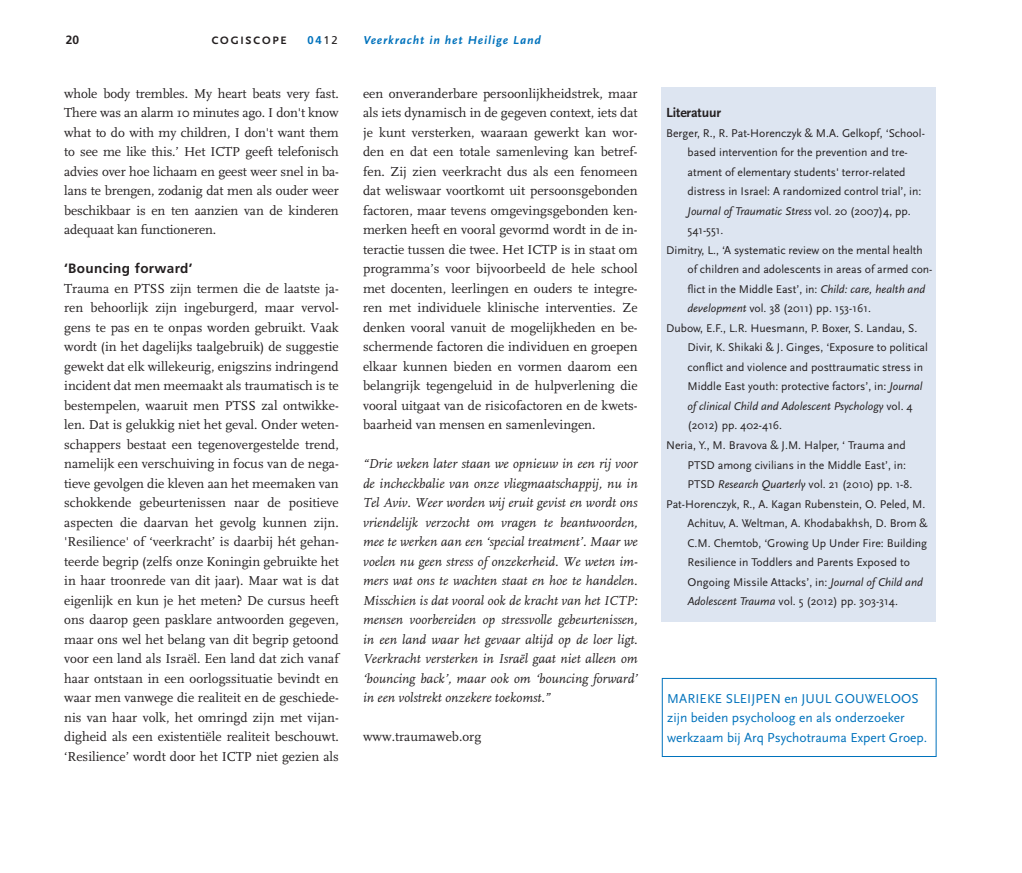
<style>
.page{position:relative;width:1022px;height:873px;background:#fff}
.page>*{position:absolute;margin:0;border:0;box-sizing:border-box;transform-origin:0 0}
.t1{font:700 13.8px "Scala Sans Pro";letter-spacing:-.01em;color:#231f20}
.t2{font:13.5px/19.5px "FF Scala";color:#231f20;text-align:justify}
.t3{font:italic 13.5px/19.5px "FF Scala";color:#231f20;text-align:justify}
.t4{font:13.5px/19.5px "Scala Sans Pro";color:#0072bc}
.t5{font:700 13.5px "Frutiger LT Std";letter-spacing:.025em;color:#231f20}
.t6{font:italic 700 12px "Scala Sans Pro";letter-spacing:.075em;color:#0072bc}
.t7{font:700 12px "Frutiger LT Std";color:#231f20}
.t8{font:11.7px "Scala Sans Pro";color:#231f20}
.t9{font:italic 11.7px "Scala Sans Pro";color:#231f20}
.t10{font:700 11.25px "Scala Sans Pro";letter-spacing:.16em;color:#231f20}
.t11{font:700 11.25px "Frutiger LT Std";color:#0072bc}
.s1{font-weight:400;color:#231f20}
.s2{font-style:normal}
.s3{font-style:italic}
</style>
<div class="page">
<div style="left:661px;top:678px;width:275px;height:78px;border:1px solid #0072bc"></div>
<div style="left:660px;top:88px;width:275px;height:533px;background:#dde5f1"></div>
<p class="t7" style="left:66px;top:33px;width:15px">20</p>
<p class="t10" style="left:212px;top:34px;width:76px">cogiscope</p>
<p class="t11" style="left:307px;top:33px;width:32px">04<span class="s1">12</span></p>
<p class="t6" style="left:363px;top:33px;width:179px">Veerkracht in het Heilige Land</p>
<p class="t2" style="left:64px;top:84px;width:276px">whole body trembles. My heart beats very fast.<br>There was an alarm 10 minutes ago. I don't know what to do with my children, I don't want them to see me like this.’ Het ICTP geeft telefonisch advies over hoe lichaam en geest weer snel in ba&shy;lans te brengen, zodanig dat men als ouder weer beschikbaar is en ten aanzien van de kinderen adequaat kan functioneren.</p>
<p class="t5" style="left:64px;top:260px;width:130px">‘Bouncing forward’</p>
<p class="t2" style="left:64px;top:279px;width:276px">Trauma en PTSS zijn termen die de laatste ja&shy;ren behoorlijk zijn ingeburgerd, maar vervol&shy;gens te pas en te onpas worden gebruikt. Vaak wordt (in het dagelijks taalgebruik) de suggestie gewekt dat elk willekeurig, enigszins indringend incident dat men meemaakt als traumatisch is te bestempelen, waaruit men PTSS zal ontwikke&shy;len. Dat is gelukkig niet het geval. Onder weten&shy;schappers bestaat een tegenovergestelde trend, namelijk een verschuiving in focus van de nega&shy;tieve gevolgen die kleven aan het meemaken van schokkende gebeurtenissen naar de positieve aspecten die daarvan het gevolg kunnen zijn. 'Resilience' of ‘veerkracht’ is daarbij hét gehan&shy;teerde begrip (zelfs onze Koningin gebruikte het in haar troonrede van dit jaar). Maar wat is dat eigenlijk en kun je het meten? De cursus heeft ons daarop geen pasklare antwoorden gegeven, maar ons wel het belang van dit begrip getoond voor een land als Israël. Een land dat zich vanaf haar ontstaan in een oorlogssituatie bevindt en waar men vanwege die realiteit en de geschiede&shy;nis van haar volk, het omringd zijn met vijan&shy;digheid als een existentiële realiteit beschouwt. ‘Resilience’ wordt door het ICTP niet gezien als</p>
<p class="t2" style="left:363px;top:84px;width:276px">een onveranderbare persoonlijkheidstrek, maar als iets dynamisch in de gegeven context, iets dat je kunt versterken, waaraan gewerkt kan wor&shy;den en dat een totale samenleving kan betref&shy;fen. Zij zien veerkracht dus als een fenomeen dat weliswaar voortkomt uit persoonsgebonden factoren, maar tevens omgevingsgebonden ken&shy;merken heeft en vooral gevormd wordt in de in&shy;teractie tussen die twee. Het ICTP is in staat om programma’s voor bijvoorbeeld de hele school met docenten, leerlingen en ouders te integre&shy;ren met individuele klinische interventies. Ze denken vooral vanuit de mogelijkheden en be&shy;schermende factoren die individuen en groepen elkaar kunnen bieden en vormen daarom een belangrijk tegengeluid in de hulpverlening die vooral uitgaat van de risicofactoren en de kwets&shy;baarheid van mensen en samenlevingen.</p>
<p class="t3" style="left:363px;top:454px;width:276px">“Drie weken later staan we opnieuw in een rij voor de incheckbalie van onze vliegmaatschappij, nu in Tel Aviv. Weer worden wij eruit gevist en wordt ons vriendelijk verzocht om vragen te beantwoorden, mee te werken aan een ‘special treatment’. Maar we voelen nu geen stress of onzekerheid. We weten im&shy;mers wat ons te wachten staat en hoe te handelen.<br>Misschien is dat vooral ook de kracht van het ICTP: mensen voorbereiden op stressvolle gebeurtenissen, in een land waar het gevaar altijd op de loer ligt.<br>Veerkracht versterken in Israël gaat niet alleen om ‘bouncing back’, maar ook om ‘bouncing forward’ in een volstrekt onzekere toekomst.”</p>
<p class="t2" style="left:363px;top:727px;width:120px">www.traumaweb.org</p>
<p class="t1" style="left:666px;top:105px;width:56px">Literatuur</p>
<p class="t8" style="left:666px;top:126px;width:260px">Berger, R., R. Pat-Horenczyk &amp; M.A. Gelkopf, ‘School-</p>
<p class="t8" style="left:687px;top:145px;width:222px">based intervention for the prevention and tre-</p>
<p class="t8" style="left:687px;top:165px;width:219px">atment of elementary students' terror-related</p>
<p class="t8" style="left:687px;top:184px;width:235px">distress in Israel: A randomized control trial’, in:</p>
<p class="t9" style="left:687px;top:204px;width:225px">Journal of Traumatic Stress <span class="s2">vol. 20 (2007)4, pp.</span></p>
<p class="t8" style="left:687px;top:224px;width:37px">541-551.</p>
<p class="t8" style="left:666px;top:243px;width:258px">Dimitry, L., ‘A systematic review on the mental health</p>
<p class="t8" style="left:687px;top:263px;width:246px">of children and adolescents in areas of armed con-</p>
<p class="t8" style="left:687px;top:282px;width:239px">flict in the Middle East’, in: <span class="s3">Child: care, health and</span></p>
<p class="t8" style="left:687px;top:302px;width:185px"><span class="s3">development</span> vol. 38 (2011) pp. 153-161.</p>
<p class="t8" style="left:666px;top:321px;width:252px">Dubow, E.F., L.R. Huesmann, P. Boxer, S. Landau, S.</p>
<p class="t8" style="left:687px;top:341px;width:242px">Divir, K. Shikaki &amp; J. Ginges, ‘Exposure to political</p>
<p class="t8" style="left:687px;top:360px;width:237px">conflict and violence and posttraumatic stress in</p>
<p class="t8" style="left:687px;top:380px;width:236px">Middle East youth: protective factors’, in: <span class="s3">Journal</span></p>
<p class="t9" style="left:687px;top:399px;width:227px">of clinical Child and Adolescent Psychology <span class="s2">vol. 4</span></p>
<p class="t8" style="left:687px;top:419px;width:96px">(2012) pp. 402-416.</p>
<p class="t8" style="left:666px;top:438px;width:241px">Neria, Y., M. Bravova &amp; J.M. Halper, ‘ Trauma and</p>
<p class="t8" style="left:687px;top:458px;width:220px">PTSD among civilians in the Middle East’, in:</p>
<p class="t8" style="left:687px;top:477px;width:226px">PTSD <span class="s3">Research Quarterly</span> vol. 21 (2010) pp. 1-8.</p>
<p class="t8" style="left:666px;top:497px;width:261px">Pat-Horenczyk, R., A. Kagan Rubenstein, O. Peled, M.</p>
<p class="t8" style="left:687px;top:516px;width:242px">Achituv, A. Weltman, A. Khodabakhsh, D. Brom &amp;</p>
<p class="t8" style="left:687px;top:536px;width:241px">C.M. Chemtob, ‘Growing U p U nder Fire: Building</p>
<p class="t8" style="left:687px;top:555px;width:224px">Resilience in Toddlers and Parents Exposed to</p>
<p class="t8" style="left:687px;top:575px;width:237px">Ongoing Missile Attacks’, in: <span class="s3">Journal of Child and</span></p>
<p class="t8" style="left:687px;top:594px;width:212px"><span class="s3">Adolescent Trauma</span> vol. 5 (2012) pp. 303-314.</p>
<p class="t4" style="left:667px;top:688px;width:261px">Marieke Sleijpen en Juul Gouweloos<br>zijn beiden psycholoog en als onderzoeker werkzaam bij Arq Psychotrauma Expert Groep.</p>
</div>
